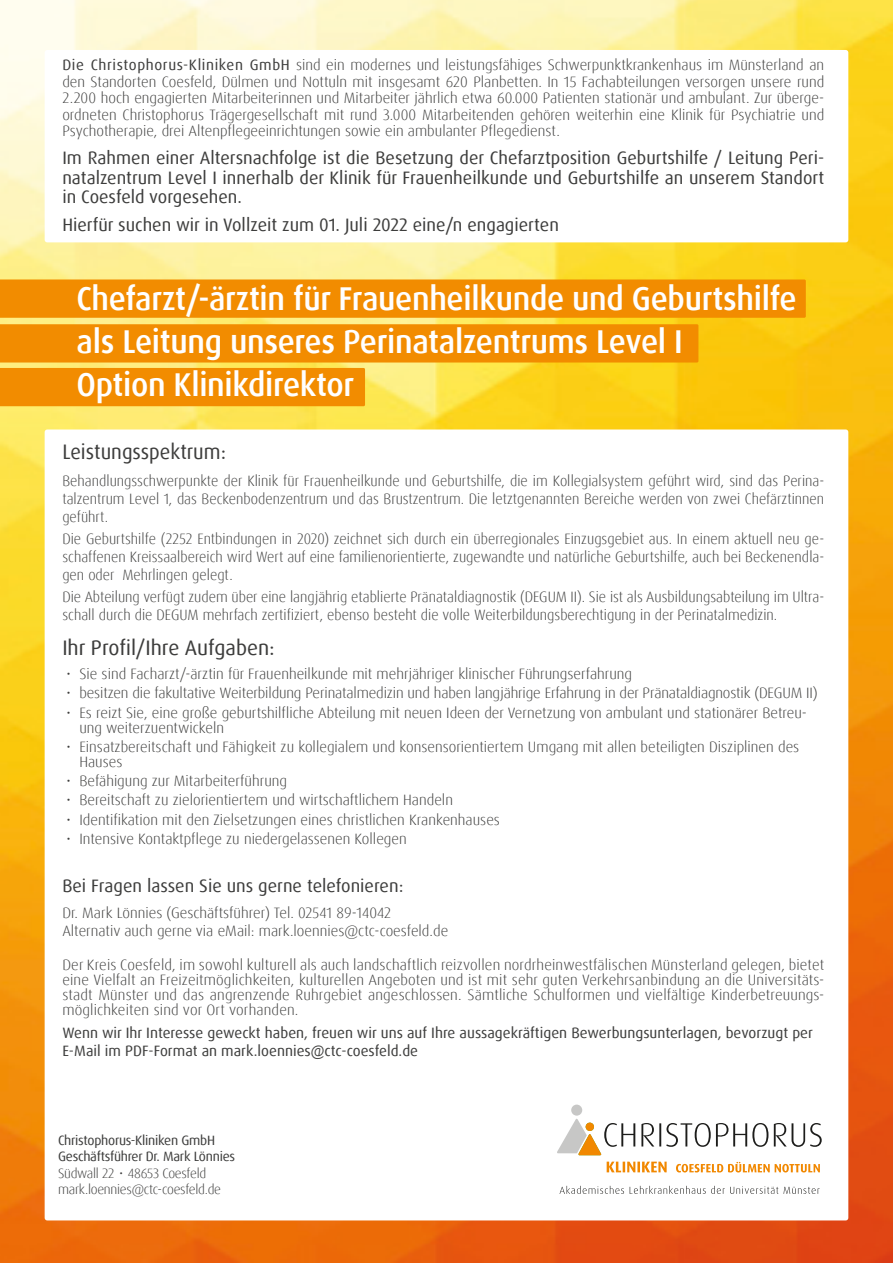
<style>
.page{position:relative;width:893px;height:1263px;background:#fff}
.page>*{position:absolute;margin:0;border:0;box-sizing:border-box;transform-origin:0 0}
.Titel_Head3{font:500 33px "Dax Pro";letter-spacing:-.01em;color:#fff;scale:.96 1}
.Titel_Head3-2{font:21px "Dax Pro";color:#3d3d3c}
.Titel_Head3-3{font:21px "Dax Pro";color:#3d3d3c;scale:.96 1}
.Titel_Head3-4{font:18px/19.5px "Dax Pro";color:#3d3d3c;text-align:justify}
.Titel_Head3-5{font:300 15px/15px "Dax Pro";color:#3d3d3c}
.Titel_Head3-6{font:300 15px/18px "Dax Pro";color:#3d3d3c;text-align:justify;scale:.96 1}
.Titel_Head3-7{font:15px/18px "Dax Pro";color:#3d3d3c}
.t1{font:13.5px/16.2px "Dax Pro";letter-spacing:-.02em;color:#3d3d3c}
.s1{font-weight:400}
.s2{font-weight:300}
</style>
<div class="page">
<img style="left:0;top:0;width:893px;height:1263px">
<div style="left:45px;top:429px;width:803px;height:791px;background:#fff;border-radius:3px"></div>
<svg style="left:607px;top:1161px;width:213px;height:11px"></svg>
<svg style="left:559px;top:1186px;width:261px;height:8px"></svg>
<div style="left:571px;top:1104px;width:11px;height:12px;background:#c7c7c6;border-radius:50%"></div>
<svg style="left:557px;top:1118px;width:265px;height:37px"></svg>
<div style="left:0;top:279px;width:806px;height:39px;background:#f28c00"></div>
<div style="left:0;top:324px;width:698px;height:38px;background:#f28c00"></div>
<div style="left:45px;top:50px;width:803px;height:192px;background:#fff;border-radius:3px"></div>
<div style="left:0;top:368px;width:365px;height:38px;background:#f28c00"></div>
<p class="Titel_Head3-5" style="left:62px;top:57px;width:763px;line-height:16.5px;text-align:justify"><span class="s1">Die Christophorus-Kliniken GmbH</span> sind ein modernes und leistungsfähiges Schwerpunktkrankenhaus im Münsterland an den Standorten Coesfeld, Dülmen und Nottuln mit insgesamt 620 Planbetten. In 15 Fachabteilungen versorgen unsere rund 2.200 hoch engagierten Mitarbeiterinnen und Mitarbeiter jährlich etwa 60.000 Patienten stationär und ambulant. Zur überge&shy;ordneten Christophorus Trägergesellschaft mit rund 3.000 Mitarbeitenden gehören weiterhin eine Klinik für Psychiatrie und Psychotherapie, drei Altenpflegeeinrichtungen sowie ein ambulanter Pflegedienst.</p>
<p class="Titel_Head3-4" style="left:62px;top:148px;width:763px">Im Rahmen einer Altersnachfolge ist die Besetzung der Chefarztposition Geburtshilfe / Leitung Peri&shy;natalzentrum Level I innerhalb der Klinik für Frauenheilkunde und Geburtshilfe an unserem Standort in Coesfeld vorgesehen.</p>
<p class="Titel_Head3-4" style="left:62px;top:215px;width:498px">Hierfür suchen wir in Vollzeit zum 01. Juli 2022 eine/n engagierten</p>
<p class="Titel_Head3" style="left:77px;top:277px;width:752px">Chefarzt/-ärztin für Frauenheilkunde und Geburtshilfe</p>
<p class="Titel_Head3" style="left:77px;top:320px;width:633px">als Leitung unseres Perinatalzentrums Level I</p>
<p class="Titel_Head3" style="left:77px;top:363px;width:291px">Option Klinikdirektor</p>
<p class="Titel_Head3-3" style="left:62px;top:439px;width:172px">Leistungsspektrum:</p>
<p class="Titel_Head3-6" style="left:62px;top:472px;width:795px">Behandlungsschwerpunkte der Klinik für Frauenheilkunde und Geburtshilfe, die im Kollegialsystem geführt wird, sind das Perina&shy;talzentrum Level 1, das Beckenbodenzentrum und das Brustzentrum. Die letztgenannten Bereiche werden von zwei Chefärztinnen geführt.</p>
<p class="Titel_Head3-6" style="left:62px;top:530px;width:795px">Die Geburtshilfe (2252 Entbindungen in 2020) zeichnet sich durch ein überregionales Einzugsgebiet aus. In einem aktuell neu ge&shy;schaffenen Kreissaalbereich wird Wert auf eine familienorientierte, zugewandte und natürliche Geburtshilfe, auch bei Beckenendla&shy;gen oder Mehrlingen gelegt.</p>
<p class="Titel_Head3-6" style="left:62px;top:588px;width:795px">Die Abteilung verfügt zudem über eine langjährig etablierte Pränataldiagnostik (DEGUM II). Sie ist als Ausbildungsabteilung im Ultra&shy;schall durch die DEGUM mehrfach zertifiziert, ebenso besteht die volle Weiterbildungsberechtigung in der Perinatalmedizin.</p>
<p class="Titel_Head3-2" style="left:62px;top:635px;width:214px">Ihr Profil/Ihre Aufgaben:</p>
<p class="Titel_Head3-5" style="left:67px;top:666px;width:567px">• Sie sind Facharzt/-ärztin für Frauenheilkunde mit mehrjähriger klinischer Führungserfahrung</p>
<p class="Titel_Head3-5" style="left:67px;top:686px;width:752px">• besitzen die fakultative Weiterbildung Perinatalmedizin und haben langjährige Erfahrung in der Pränataldiagnostik (DEGUM II)</p>
<p class="Titel_Head3-5" style="left:79px;top:705px;width:729px;text-indent:-13px">• Es reizt Sie, eine große geburtshilfliche Abteilung mit neuen Ideen der Vernetzung von ambulant und stationärer Betreu&shy;ung weiterzuentwickeln</p>
<p class="Titel_Head3-5" style="left:79px;top:739px;width:721px;text-indent:-13px">• Einsatzbereitschaft und Fähigkeit zu kollegialem und konsensorientiertem Umgang mit allen beteiligten Disziplinen des<br>Hauses</p>
<p class="Titel_Head3-5" style="left:67px;top:773px;width:222px">• Befähigung zur Mitarbeiterführung</p>
<p class="Titel_Head3-5" style="left:67px;top:793px;width:388px">• Bereitschaft zu zielorientiertem und wirtschaftlichem Handeln</p>
<p class="Titel_Head3-5" style="left:67px;top:812px;width:435px">• Identifikation mit den Zielsetzungen eines christlichen Krankenhauses</p>
<p class="Titel_Head3-5" style="left:67px;top:831px;width:342px">• Intensive Kontaktpflege zu niedergelassenen Kollegen</p>
<p class="Titel_Head3-4" style="left:62px;top:876px;width:342px">Bei Fragen lassen Sie uns gerne telefonieren:</p>
<p class="Titel_Head3-5" style="left:62px;top:904px;width:387px;line-height:18px">Dr. Mark Lönnies (Geschäftsführer) Tel. 02541 89-14042<br>Alternativ auch gerne via eMail: mark.loennies@ctc-coesfeld.de</p>
<p class="Titel_Head3-5" style="left:62px;top:958px;width:763px;text-align:justify">Der Kreis Coesfeld, im sowohl kulturell als auch landschaftlich reizvollen nordrheinwestfälischen Münsterland gelegen, bietet eine Vielfalt an Freizeitmöglichkeiten, kulturellen Angeboten und ist mit sehr guten Verkehrsanbindung an die Universitäts&shy;stadt Münster und das angrenzende Ruhrgebiet angeschlossen. Sämtliche Schulformen und vielfältige Kinderbetreuungs&shy;möglichkeiten sind vor Ort vorhanden.</p>
<p class="Titel_Head3-7" style="left:62px;top:1023px;width:752px">Wenn wir Ihr Interesse geweckt haben, freuen wir uns auf Ihre aussagekräftigen Bewerbungsunterlagen, bevorzugt per<br>E-Mail im PDF-Format an mark.loennies@ctc-coesfeld.de</p>
<p class="t1" style="left:58px;top:1132px;width:178px">Christophorus-Kliniken GmbH<br>Geschäftsführer Dr. Mark Lönnies<br><span class="s2">Südwall 22 ∙ 48653 Coesfeld mark.loennies@ctc-coesfeld.de</span></p>
</div>
